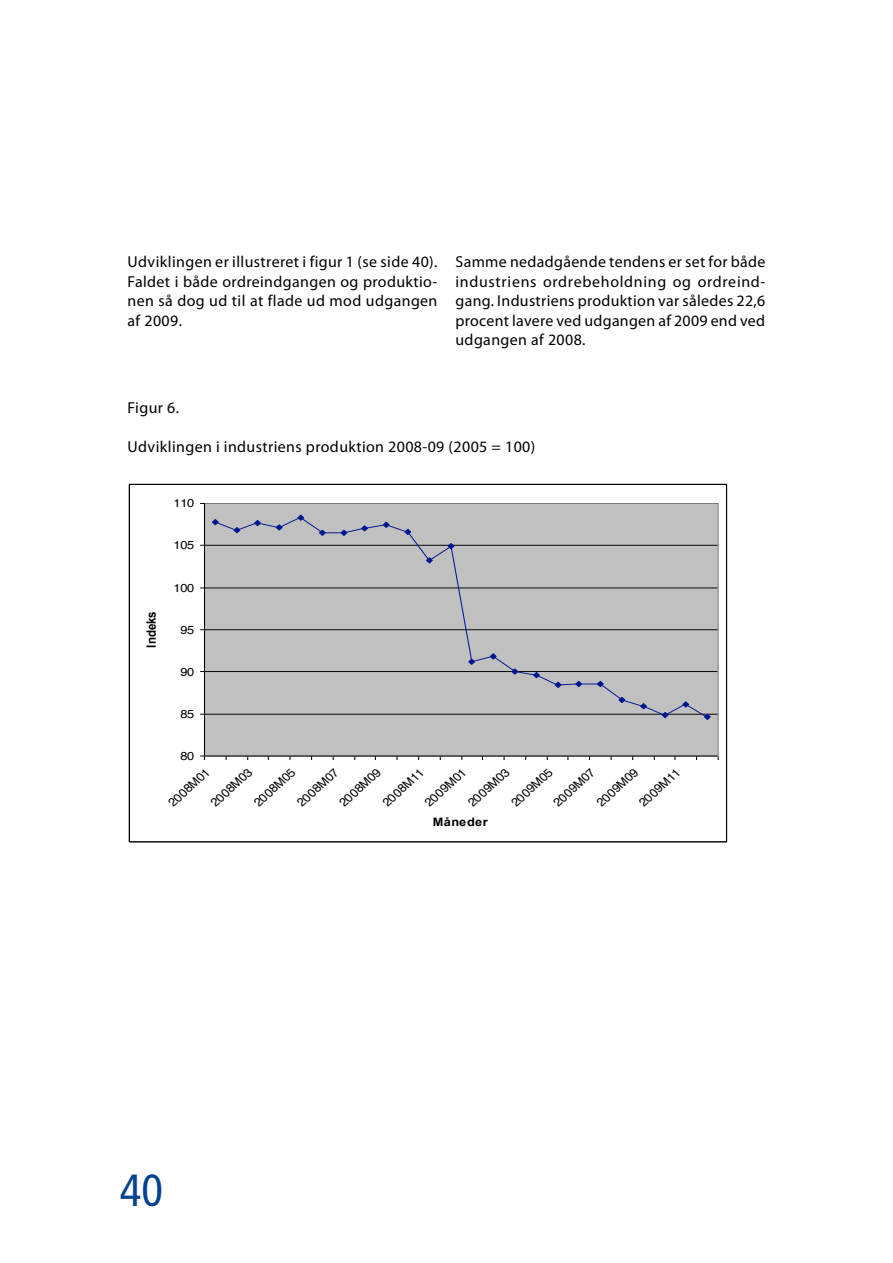
<style>
.page{position:relative;width:893px;height:1263px;background:#fff}
.page>*{position:absolute;margin:0;border:0;box-sizing:border-box;transform-origin:0 0}
.t1{font:condensed 45px "Frutiger";color:#03428e}
.t2{font:15.9px/19.5px "Myriad Pro";letter-spacing:.025em;color:#000;text-align:justify}
.t3{font:700 12.75px "Arial";color:#000;scale:.9 1}
.t4{font:12.15px "Helvetica";color:#000}
.t5{font:11.55px "Helvetica";letter-spacing:-.02em;color:#000;scale:1.11 1}
.t6{font:700 11.55px "Arial";letter-spacing:.035em;color:#000;scale:1.11 1}
</style>
<div class="page">
<div style="left:204px;top:503px;width:514px;height:252px;background:#c0c0c0"></div>
<hr style="left:204px;top:714px;width:513px;height:1px;background:#000">
<hr style="left:204px;top:671px;width:513px;height:1px;background:#000">
<hr style="left:204px;top:629px;width:513px;height:1px;background:#000">
<hr style="left:204px;top:587px;width:513px;height:1px;background:#000">
<hr style="left:204px;top:545px;width:513px;height:1px;background:#000">
<hr style="left:204px;top:503px;width:513px;height:1px;background:#808080">
<hr style="left:718px;top:503px;width:1px;height:252px;background:#808080">
<hr style="left:205px;top:755px;width:513px;height:1px;background:#808080">
<hr style="left:204px;top:503px;width:1px;height:252px;background:#000">
<hr style="left:204px;top:755px;width:513px;height:1px;background:#000">
<svg style="left:211px;top:514px;width:501px;height:206px"></svg>
<p class="t2" style="left:128px;top:252px;width:311px">Udviklingen er illustreret i figur 1 (se side 40).<br>Faldet i både ordreindgangen og produktio&shy;nen så dog ud til at flade ud mod udgangen af 2009.</p>
<p class="t2" style="left:455px;top:252px;width:311px">Samme nedadgående tendens er set for både industriens ordrebeholdning og ordreind&shy;gang. Industriens produktion var således 22,6 procent lavere ved udgangen af 2009 end ved udgangen af 2008.</p>
<p class="t2" style="left:128px;top:398px;width:53px">Figur 6.</p>
<p class="t2" style="left:128px;top:437px;width:409px">Udviklingen i industriens produktion 2008-09 (2005 = 100)</p>
<p class="t5" style="left:174px;top:493px;width:20px">110</p>
<p class="t5" style="left:174px;top:535px;width:20px">105</p>
<p class="t3" style="left:144px;top:648px;width:42px;rotate:-90deg">Indeks</p>
<p class="t5" style="left:174px;top:578px;width:20px">100</p>
<p class="t5" style="left:180px;top:620px;width:14px">95</p>
<p class="t5" style="left:180px;top:662px;width:14px">90</p>
<p class="t5" style="left:180px;top:704px;width:14px">85</p>
<p class="t5" style="left:180px;top:746px;width:14px">80</p>
<p class="t4" style="left:164px;top:796px;width:52px;rotate:-42deg">2008M01</p>
<p class="t4" style="left:206px;top:796px;width:52px;rotate:-42deg">2008M03</p>
<p class="t4" style="left:249px;top:796px;width:52px;rotate:-42deg">2008M05</p>
<p class="t4" style="left:292px;top:796px;width:52px;rotate:-42deg">2008M07</p>
<p class="t4" style="left:335px;top:796px;width:52px;rotate:-42deg">2008M09</p>
<p class="t4" style="left:378px;top:796px;width:52px;rotate:-42deg">2008M11</p>
<p class="t4" style="left:420px;top:796px;width:52px;rotate:-42deg">2009M01</p>
<p class="t4" style="left:463px;top:796px;width:52px;rotate:-42deg">2009M03</p>
<p class="t4" style="left:506px;top:796px;width:52px;rotate:-42deg">2009M05</p>
<p class="t4" style="left:549px;top:796px;width:52px;rotate:-42deg">2009M07</p>
<p class="t4" style="left:592px;top:796px;width:52px;rotate:-42deg">2009M09</p>
<p class="t4" style="left:634px;top:796px;width:52px;rotate:-42deg">2009M11</p>
<p class="t6" style="left:433px;top:815px;width:51px">Måneder</p>
<h1 class="t1" style="left:120px;top:1164px;width:45px">40</h1>
</div>
